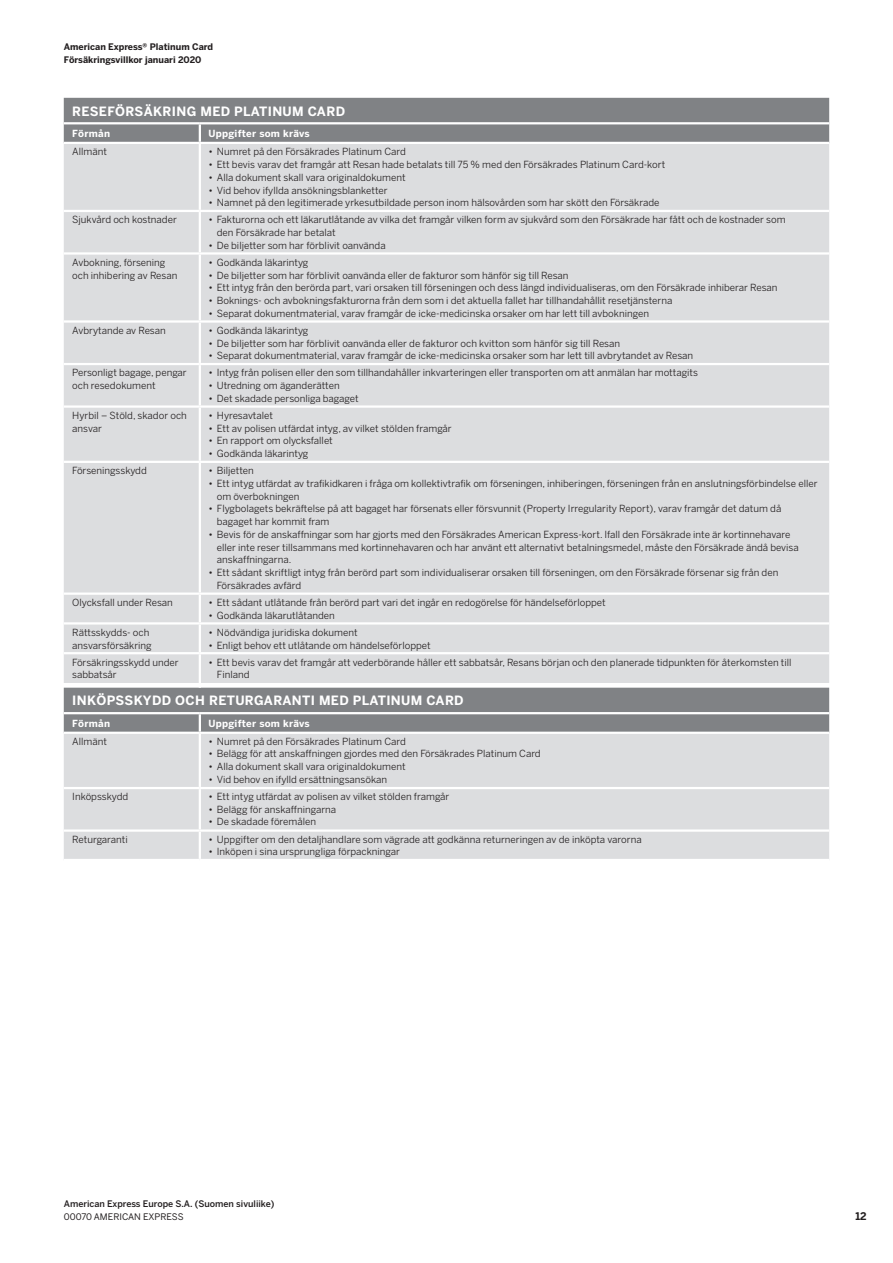
<style>
.page{position:relative;width:893px;height:1263px;background:#fff}
.page>*{position:absolute;margin:0;border:0;box-sizing:border-box;transform-origin:0 0}
.t1{font:700 12.75px "Benton Sans";letter-spacing:.025em;color:#fff}
.t2{font:700 10.5px "Benton Sans";color:#231f20}
.t3{font:9.75px/12.8px "Benton Sans";color:#231f20}
.t4{font:700 9.75px "Benton Sans";letter-spacing:.025em;color:#fff}
.t5{font:700 9px/13.5px "Benton Sans";color:#231f20}
.t6{font:500 9px "Benton Sans";color:#231f20}
.t7{font:9px "Benton Sans";color:#231f20}
</style>
<div class="page">
<div style="left:64px;top:98px;width:765px;height:44px;background:#808285"></div>
<svg style="left:64px;top:144px;width:765px;height:715px;background:#d6d7d9"></svg>
<svg style="left:199px;top:124px;width:2px;height:18px"></svg>
<hr style="left:199px;top:144px;width:2px;height:66px;background:#fff">
<hr style="left:64px;top:210px;width:136px;height:2px;background:#fff">
<hr style="left:200px;top:210px;width:629px;height:2px;background:#fff">
<hr style="left:199px;top:212px;width:2px;height:40px;background:#fff">
<hr style="left:64px;top:252px;width:136px;height:3px;background:#fff">
<hr style="left:200px;top:252px;width:629px;height:3px;background:#fff">
<hr style="left:199px;top:255px;width:2px;height:65px;background:#fff">
<hr style="left:64px;top:320px;width:136px;height:3px;background:#fff">
<hr style="left:200px;top:320px;width:629px;height:3px;background:#fff">
<hr style="left:199px;top:323px;width:2px;height:40px;background:#fff">
<hr style="left:64px;top:363px;width:136px;height:2px;background:#fff">
<hr style="left:200px;top:363px;width:629px;height:2px;background:#fff">
<hr style="left:199px;top:365px;width:2px;height:40px;background:#fff">
<hr style="left:64px;top:405px;width:136px;height:3px;background:#fff">
<hr style="left:200px;top:405px;width:629px;height:3px;background:#fff">
<hr style="left:199px;top:408px;width:2px;height:53px;background:#fff">
<hr style="left:64px;top:461px;width:136px;height:2px;background:#fff">
<hr style="left:200px;top:461px;width:629px;height:2px;background:#fff">
<hr style="left:199px;top:463px;width:2px;height:129px;background:#fff">
<hr style="left:64px;top:592px;width:136px;height:3px;background:#fff">
<hr style="left:200px;top:592px;width:629px;height:3px;background:#fff">
<hr style="left:199px;top:595px;width:2px;height:27px;background:#fff">
<hr style="left:64px;top:622px;width:136px;height:2px;background:#fff">
<hr style="left:200px;top:622px;width:629px;height:2px;background:#fff">
<hr style="left:199px;top:624px;width:2px;height:28px;background:#fff">
<hr style="left:64px;top:652px;width:136px;height:2px;background:#fff">
<hr style="left:200px;top:652px;width:629px;height:2px;background:#fff">
<hr style="left:199px;top:654px;width:2px;height:29px;background:#fff">
<svg style="left:199px;top:714px;width:2px;height:18px"></svg>
<hr style="left:64px;top:732px;width:136px;height:2px;background:#fff">
<hr style="left:200px;top:732px;width:629px;height:2px;background:#fff">
<hr style="left:199px;top:734px;width:2px;height:53px;background:#fff">
<hr style="left:64px;top:787px;width:136px;height:2px;background:#fff">
<hr style="left:200px;top:787px;width:629px;height:2px;background:#fff">
<hr style="left:199px;top:789px;width:2px;height:40px;background:#fff">
<hr style="left:64px;top:829px;width:136px;height:3px;background:#fff">
<hr style="left:200px;top:829px;width:629px;height:3px;background:#fff">
<hr style="left:199px;top:832px;width:2px;height:27px;background:#fff">
<hr style="left:64px;top:122px;width:136px;height:2px;background:#fff">
<hr style="left:200px;top:122px;width:629px;height:2px;background:#fff">
<hr style="left:64px;top:712px;width:136px;height:2px;background:#fff">
<hr style="left:200px;top:712px;width:629px;height:2px;background:#fff">
<p class="t5" style="left:64px;top:39px;width:151px">American Express® Platinum Card<br>Försäkringsvillkor januari 2020</p>
<p class="t1" style="left:72px;top:103px;width:274px">RESEFÖRSÄKRING MED PLATINUM CARD</p>
<p class="t4" style="left:72px;top:128px;width:39px">Förmån</p>
<p class="t4" style="left:208px;top:128px;width:103px">Uppgifter som krävs</p>
<p class="t3" style="left:72px;top:145px;width:36px">Allmänt</p>
<p class="t3" style="left:208px;top:145px;width:199px">• Numret på den Försäkrades Platinum Card</p>
<p class="t3" style="left:208px;top:158px;width:458px">• Ett bevis varav det framgår att Resan hade betalats till 75 % med den Försäkrades Platinum Card-kort</p>
<p class="t3" style="left:208px;top:171px;width:199px">• Alla dokument skall vara originaldokument</p>
<p class="t3" style="left:208px;top:184px;width:181px">• Vid behov ifyllda ansökningsblanketter</p>
<p class="t3" style="left:208px;top:196px;width:453px">• Namnet på den legitimerade yrkesutbildade person inom hälsovården som har skött den Försäkrade</p>
<p class="t3" style="left:72px;top:213px;width:106px">Sjukvård och kostnader</p>
<p class="t3" style="left:217px;top:213px;width:570px;text-indent:-9px">• Fakturorna och ett läkarutlåtande av vilka det framgår vilken form av sjukvård som den Försäkrade har fått och de kostnader som den Försäkrade har betalat</p>
<p class="t3" style="left:208px;top:239px;width:179px">• De biljetter som har förblivit oanvända</p>
<p class="t3" style="left:72px;top:256px;width:95px">Avbokning, försening</p>
<p class="t3" style="left:72px;top:269px;width:107px">och inhibering av Resan</p>
<p class="t3" style="left:208px;top:256px;width:102px">• Godkända läkarintyg</p>
<p class="t3" style="left:208px;top:269px;width:362px">• De biljetter som har förblivit oanvända eller de fakturor som hänför sig till Resan</p>
<p class="t3" style="left:208px;top:281px;width:571px">• Ett intyg från den berörda part, vari orsaken till förseningen och dess längd individualiseras, om den Försäkrade inhiberar Resan</p>
<p class="t3" style="left:208px;top:294px;width:465px">• Boknings- och avbokningsfakturorna från dem som i det aktuella fallet har tillhandahållit resetjänsterna</p>
<p class="t3" style="left:208px;top:307px;width:442px">• Separat dokumentmaterial, varav framgår de icke-medicinska orsaker om har lett till avbokningen</p>
<p class="t3" style="left:72px;top:324px;width:95px">Avbrytande av Resan</p>
<p class="t3" style="left:208px;top:324px;width:102px">• Godkända läkarintyg</p>
<p class="t3" style="left:208px;top:337px;width:413px">• De biljetter som har förblivit oanvända eller de fakturor och kvitton som hänför sig till Resan</p>
<p class="t3" style="left:208px;top:349px;width:486px">• Separat dokumentmaterial, varav framgår de icke-medicinska orsaker som har lett till avbrytandet av Resan</p>
<p class="t3" style="left:72px;top:366px;width:116px">Personligt bagage, pengar och resedokument</p>
<p class="t3" style="left:208px;top:366px;width:491px">• Intyg från polisen eller den som tillhandahåller inkvarteringen eller transporten om att anmälan har mottagits</p>
<p class="t3" style="left:208px;top:379px;width:133px">• Utredning om äganderätten</p>
<p class="t3" style="left:208px;top:392px;width:152px">• Det skadade personliga bagaget</p>
<p class="t3" style="left:72px;top:409px;width:116px">Hyrbil – Stöld, skador och ansvar</p>
<p class="t3" style="left:208px;top:409px;width:66px">• Hyresavtalet</p>
<p class="t3" style="left:208px;top:422px;width:245px">• Ett av polisen utfärdat intyg, av vilket stölden framgår</p>
<p class="t3" style="left:208px;top:434px;width:126px">• En rapport om olycksfallet</p>
<p class="t3" style="left:208px;top:447px;width:102px">• Godkända läkarintyg</p>
<p class="t3" style="left:72px;top:464px;width:76px">Förseningsskydd</p>
<p class="t3" style="left:208px;top:464px;width:47px">• Biljetten</p>
<p class="t3" style="left:217px;top:477px;width:602px;text-indent:-9px">• Ett intyg utfärdat av trafikidkaren i fråga om kollektivtrafik om förseningen, inhiberingen, förseningen från en anslutningsförbindelse eller om överbokningen</p>
<p class="t3" style="left:217px;top:503px;width:566px;text-indent:-9px">• Flygbolagets bekräftelse på att bagaget har försenats eller försvunnit (Property Irregularity Report), varav framgår det datum då bagaget har kommit fram</p>
<p class="t3" style="left:217px;top:528px;width:583px;text-indent:-9px">• Bevis för de anskaffningar som har gjorts med den Försäkrades American Express-kort. Ifall den Försäkrade inte är kortinnehavare eller inte reser tillsammans med kortinnehavaren och har använt ett alternativt betalningsmedel, måste den Försäkrade ändå bevisa anskaffningarna.</p>
<p class="t3" style="left:217px;top:566px;width:563px;text-indent:-9px">• Ett sådant skriftligt intyg från berörd part som individualiserar orsaken till förseningen, om den Försäkrade försenar sig från den<br>Försäkrades avfärd</p>
<p class="t3" style="left:72px;top:596px;width:102px">Olycksfall under Resan</p>
<p class="t3" style="left:208px;top:596px;width:399px">• Ett sådant utlåtande från berörd part vari det ingår en redogörelse för händelseförloppet</p>
<p class="t3" style="left:208px;top:609px;width:128px">• Godkända läkarutlåtanden</p>
<p class="t3" style="left:72px;top:626px;width:79px">Rättsskydds- och</p>
<p class="t3" style="left:72px;top:639px;width:81px">ansvarsförsäkring</p>
<p class="t3" style="left:208px;top:626px;width:151px">• Nödvändiga juridiska dokument</p>
<p class="t3" style="left:208px;top:639px;width:224px">• Enligt behov ett utlåtande om händelseförloppet</p>
<p class="t3" style="left:72px;top:656px;width:108px">Försäkringsskydd under sabbatsår</p>
<p class="t3" style="left:217px;top:656px;width:576px;text-indent:-9px">• Ett bevis varav det framgår att vederbörande håller ett sabbatsår, Resans början och den planerade tidpunkten för återkomsten till<br>Finland</p>
<p class="t1" style="left:72px;top:693px;width:393px">INKÖPSSKYDD OCH RETURGARANTI MED PLATINUM CARD</p>
<p class="t4" style="left:72px;top:717px;width:39px">Förmån</p>
<p class="t4" style="left:208px;top:717px;width:103px">Uppgifter som krävs</p>
<p class="t3" style="left:72px;top:735px;width:36px">Allmänt</p>
<p class="t3" style="left:208px;top:735px;width:199px">• Numret på den Försäkrades Platinum Card</p>
<p class="t3" style="left:208px;top:747px;width:334px">• Belägg för att anskaffningen gjordes med den Försäkrades Platinum Card</p>
<p class="t3" style="left:208px;top:760px;width:199px">• Alla dokument skall vara originaldokument</p>
<p class="t3" style="left:208px;top:773px;width:180px">• Vid behov en ifylld ersättningsansökan</p>
<p class="t3" style="left:72px;top:790px;width:57px">Inköpsskydd</p>
<p class="t3" style="left:208px;top:790px;width:243px">• Ett intyg utfärdat av polisen av vilket stölden framgår</p>
<p class="t3" style="left:208px;top:803px;width:129px">• Belägg för anskaffningarna</p>
<p class="t3" style="left:208px;top:815px;width:109px">• De skadade föremålen</p>
<p class="t3" style="left:72px;top:833px;width:57px">Returgaranti</p>
<p class="t3" style="left:208px;top:833px;width:435px">• Uppgifter om den detaljhandlare som vägrade att godkänna returneringen av de inköpta varorna</p>
<p class="t3" style="left:208px;top:845px;width:193px">• Inköpen i sina ursprungliga förpackningar</p>
<p class="t6" style="left:64px;top:1198px;width:212px">American Express Europe S.A. (Suomen sivuliike)</p>
<p class="t7" style="left:64px;top:1212px;width:121px">00070 AMERICAN EXPRESS</p>
<p class="t2" style="left:855px;top:1210px;width:13px">12</p>
</div>
